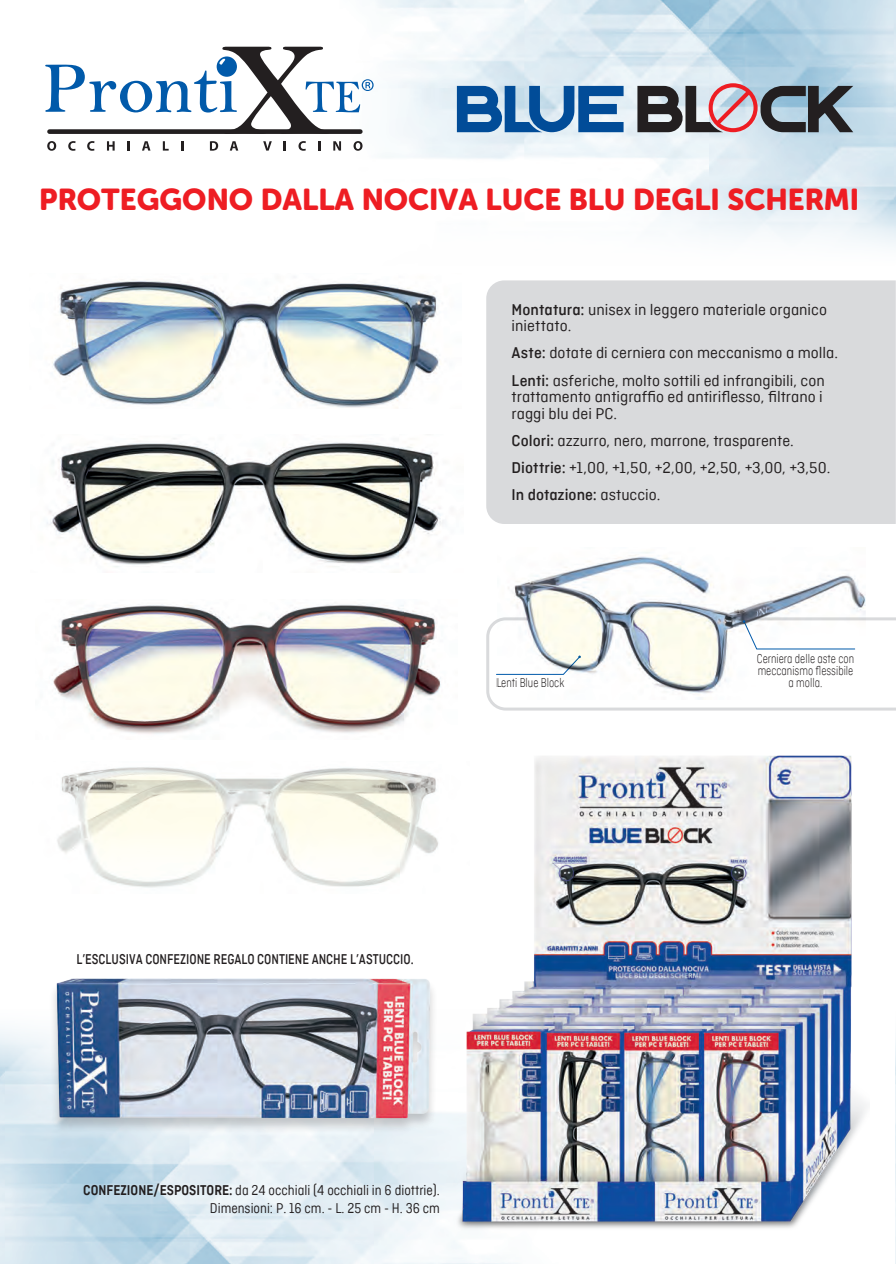
<style>
.page{position:relative;width:896px;height:1264px;background:#fff}
.page>*{position:absolute;margin:0;border:0;box-sizing:border-box;transform-origin:0 0}
.t1{font:30px "Museo Sans Rounded 900";color:#ee1d23}
.t2{font:16.5px/27.2px "Ciutadella";color:#231f20}
.t3{font:15px/18px "Ciutadella";color:#231f20;text-align:right;scale:.9 1}
.t4{font:500 15px "Ciutadella";color:#231f20;scale:.85 1}
.t5{font:300 13.5px/12px "Ciutadella";color:#231f20;text-align:center;scale:.8 1}
.s1{font-weight:500}
.s2{font-weight:600}
</style>
<div class="page">
<img style="left:0;top:1029px;width:517px;height:235px">
<img style="left:162px;top:0;width:734px;height:246px">
<img style="left:895px;top:1039px;width:1px;height:224px">
<div style="left:486px;top:280px;width:410px;height:244px;background:#d9dadc"></div>
<svg style="left:47px;top:141px;width:9px;height:10px"></svg>
<svg style="left:68px;top:141px;width:8px;height:10px"></svg>
<svg style="left:87px;top:141px;width:8px;height:10px"></svg>
<svg style="left:107px;top:141px;width:8px;height:10px"></svg>
<svg style="left:128px;top:141px;width:2px;height:10px"></svg>
<svg style="left:142px;top:141px;width:8px;height:10px"></svg>
<svg style="left:163px;top:141px;width:6px;height:10px"></svg>
<svg style="left:181px;top:141px;width:2px;height:10px"></svg>
<svg style="left:210px;top:141px;width:8px;height:10px"></svg>
<svg style="left:230px;top:141px;width:8px;height:10px"></svg>
<svg style="left:263px;top:141px;width:9px;height:10px"></svg>
<svg style="left:284px;top:141px;width:2px;height:10px"></svg>
<svg style="left:298px;top:141px;width:8px;height:10px"></svg>
<svg style="left:318px;top:141px;width:2px;height:10px"></svg>
<svg style="left:333px;top:141px;width:8px;height:10px"></svg>
<svg style="left:353px;top:141px;width:9px;height:10px"></svg>
<svg style="left:45px;top:47px;width:329px;height:87px"></svg>
<svg style="left:637px;top:83px;width:216px;height:49px;background:#837e86"></svg>
<svg style="left:457px;top:86px;width:166px;height:46px;background:#5287b9"></svg>
<img style="left:508px;top:552px;width:358px;height:63px">
<img style="left:33px;top:978px;width:417px;height:154px">
<img style="left:450px;top:755px;width:417px;height:480px">
<svg style="left:486px;top:615px;width:410px;height:96px"></svg>
<img style="left:52px;top:279px;width:388px;height:129px">
<img style="left:47px;top:438px;width:397px;height:129px">
<img style="left:52px;top:604px;width:389px;height:130px">
<img style="left:57px;top:761px;width:413px;height:133px">
<h1 class="t1" style="left:39px;top:182px;width:821px">PROTEGGONO DALLA NOCIVA LUCE BLU DEGLI SCHERMI</h1>
<p class="t2" style="left:512px;top:301px;width:317px;line-height:16.5px"><span class="s1">Montatura:</span> unisex in leggero materiale organico iniettato.</p>
<p class="t2" style="left:512px;top:339px;width:328px"><span class="s1">Aste:</span> dotate di cerniera con meccanismo a molla.<br><span class="s1">Lenti:</span> asferiche, molto sottili ed infrangibili, con</p>
<p class="t2" style="left:512px;top:388px;width:313px;line-height:16.5px">trattamento antigraffio ed antiriflesso, filtrano i raggi blu dei PC.</p>
<p class="t2" style="left:512px;top:427px;width:320px"><span class="s1">Colori:</span> azzurro, nero, marrone, trasparente.<br><span class="s1">Diottrie:</span> +1,00, +1,50, +2,00, +2,50, +3,00, +3,50.<br><span class="s1">In dotazione:</span> astuccio.</p>
<p class="t5" style="left:496px;top:677px;width:87px">Lenti Blue Block</p>
<p class="t4" style="left:76px;top:951px;width:398px">L’ESCLUSIVA CONFEZIONE REGALO CONTIENE ANCHE L’ASTUCCIO.</p>
<p class="t3" style="left:83px;top:1181px;width:398px"><span class="s2">CONFEZIONE/ESPOSITORE:</span> da 24 occhiali (4 occhiali in 6 diottrie).<br>Dimensioni: P. 16 cm. - L. 25 cm - H. 36 cm</p>
<p class="t5" style="left:757px;top:652px;width:123px">Cerniera delle aste con meccanismo flessibile a molla.</p>
</div>
